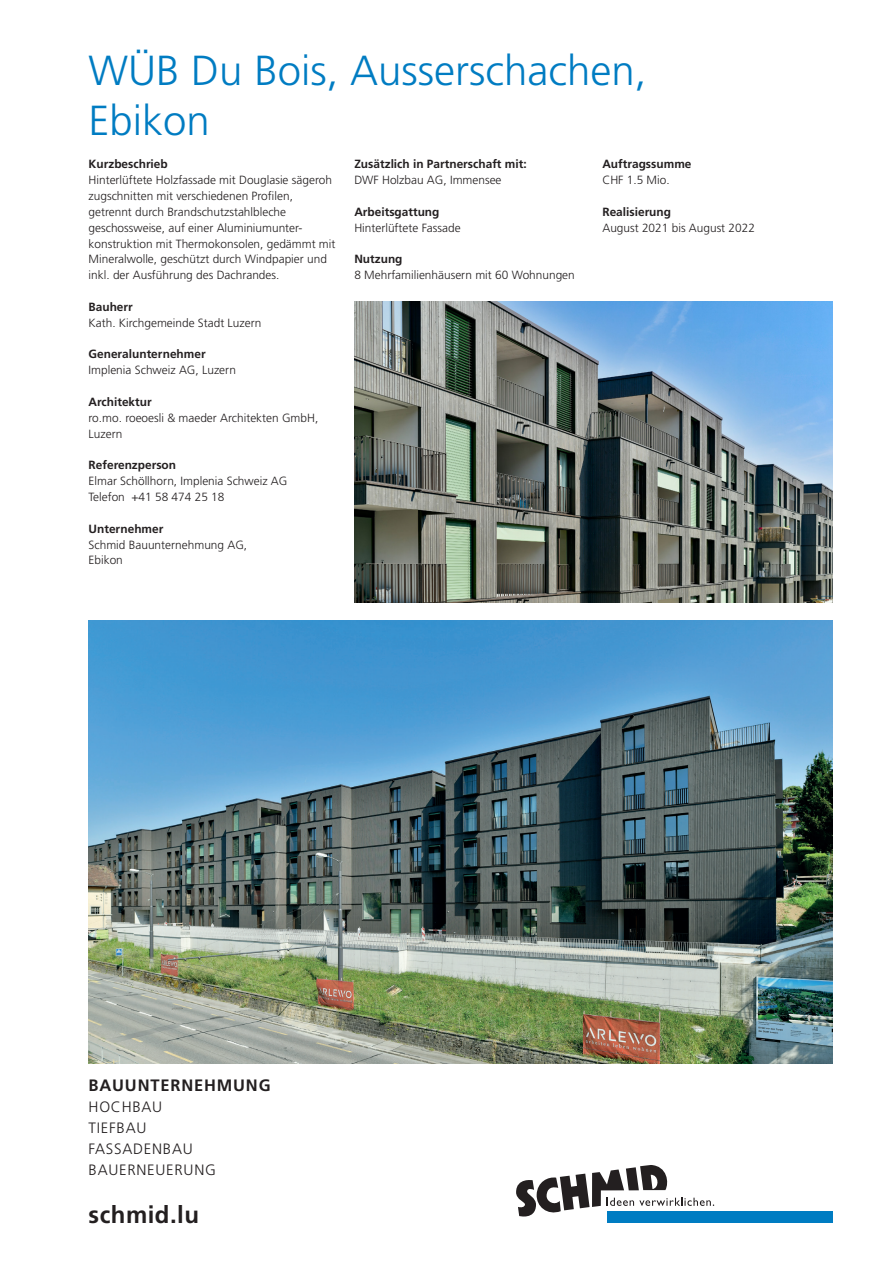
<style>
.page{position:relative;width:893px;height:1263px;background:#fff}
.page>*{position:absolute;margin:0;border:0;box-sizing:border-box;transform-origin:0 0}
.t1{font:300 42px/50.4px "Frutiger LT Std";color:#007cc2}
.t2{font:700 24px "Frutiger LT Std";letter-spacing:.02em;color:#231f20}
.t3{font:700 16.5px "Frutiger LT Std";letter-spacing:.05em;color:#231f20}
.t4{font:300 15px/21px "Frutiger LT Std";letter-spacing:.05em;color:#231f20}
.t5{font:300 11.85px/15.9px "Frutiger LT Std";color:#231f20}
.t6{font:700 11.85px "Frutiger LT Std";color:#231f20}
</style>
<div class="page">
<div style="left:607px;top:1211px;width:226px;height:11px;background:#007cc2"></div>
<svg style="left:516px;top:1165px;width:198px;height:52px"></svg>
<img style="left:89px;top:620px;width:744px;height:443px">
<img style="left:354px;top:301px;width:479px;height:301px">
<h1 class="t1" style="left:89px;top:46px;width:559px">WÜB Du Bois, Ausserschachen,<br>Ebikon</h1>
<p class="t6" style="left:89px;top:157px;width:81px">Kurzbeschrieb</p>
<p class="t5" style="left:89px;top:172px;width:248px">Hinterlüftete Holzfassade mit Douglasie sägeroh zugschnitten mit verschiedenen Profilen, getrennt durch Brandschutzstahlbleche geschossweise, auf einer Aluminiumunter&shy;konstruktion mit Thermokonsolen, gedämmt mit Mineralwolle, geschützt durch Windpapier und inkl. der Ausführung des Dachrandes.</p>
<p class="t6" style="left:89px;top:300px;width:46px">Bauherr</p>
<p class="t5" style="left:89px;top:315px;width:174px">Kath. Kirchgemeinde Stadt Luzern</p>
<p class="t6" style="left:89px;top:347px;width:119px">Generalunternehmer</p>
<p class="t5" style="left:89px;top:362px;width:149px">Implenia Schweiz AG, Luzern</p>
<p class="t6" style="left:89px;top:395px;width:65px">Architektur</p>
<p class="t5" style="left:89px;top:410px;width:231px">ro.mo. roeoesli &amp; maeder Architekten GmbH,<br>Luzern</p>
<p class="t6" style="left:89px;top:458px;width:89px">Referenzperson</p>
<p class="t5" style="left:89px;top:473px;width:200px">Elmar Schöllhorn, Implenia Schweiz AG<br>Telefon +41 58 474 25 18</p>
<p class="t6" style="left:89px;top:522px;width:76px">Unternehmer</p>
<p class="t5" style="left:89px;top:537px;width:160px">Schmid Bauunternehmung AG,<br>Ebikon</p>
<p class="t6" style="left:354px;top:157px;width:174px">Zusätzlich in Partnerschaft mit:</p>
<p class="t5" style="left:354px;top:172px;width:149px">DWF Holzbau AG, Immensee</p>
<p class="t6" style="left:354px;top:205px;width:87px">Arbeitsgattung</p>
<p class="t5" style="left:354px;top:220px;width:108px">Hinterlüftete Fassade</p>
<p class="t6" style="left:354px;top:252px;width:50px">Nutzung</p>
<p class="t5" style="left:354px;top:267px;width:222px">8 Mehrfamilienhäusern mit 60 Wohnungen</p>
<p class="t6" style="left:602px;top:157px;width:91px">Auftragssumme</p>
<p class="t5" style="left:602px;top:172px;width:69px">CHF 1.5 Mio.</p>
<p class="t6" style="left:602px;top:205px;width:70px">Realisierung</p>
<p class="t5" style="left:602px;top:220px;width:154px">August 2021 bis August 2022</p>
<h3 class="t3" style="left:89px;top:1075px;width:184px">BAUUNTERNEHMUNG</h3>
<p class="t4" style="left:89px;top:1096px;width:129px">HOCHBAU<br>TIEFBAU<br>FASSADENBAU<br>BAUERNEUERUNG</p>
<h2 class="t2" style="left:89px;top:1200px;width:112px">schmid.lu</h2>
</div>
